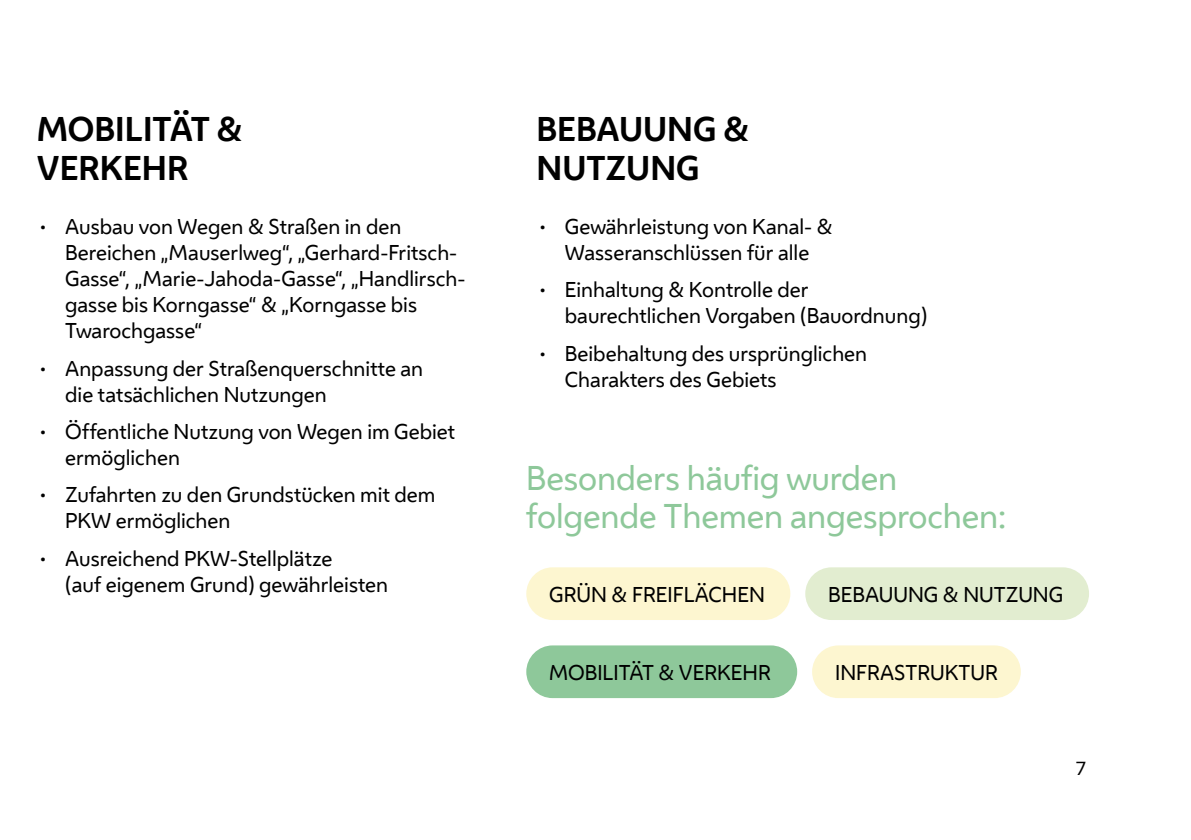
<style>
.page{position:relative;width:1191px;height:840px;background:#fff}
.page>*{position:absolute;margin:0;border:0;box-sizing:border-box;transform-origin:0 0}
.t1{font:32px/38.4px "Wiener Melange";letter-spacing:-.005em;color:#8ec89a}
.t2{font:700 32px/38.4px "Wiener Melange";color:#000}
.t3{font:20px/26px "Wiener Melange";color:#000}
.t4{font:18px "Wiener Melange";color:#000}
</style>
<div class="page">
<div style="left:526px;top:567px;width:264px;height:52px;background:#fdf6d0;border-radius:26px"></div>
<div style="left:805px;top:567px;width:284px;height:52px;background:#e2edd0;border-radius:26px"></div>
<div style="left:526px;top:645px;width:271px;height:52px;background:#8ec89a;border-radius:26px"></div>
<div style="left:812px;top:645px;width:208px;height:52px;background:#fdf6d0;border-radius:26px"></div>
<h1 class="t2" style="left:37px;top:111px;width:207px">MOBILITÄT &amp;<br>VERKEHR</h1>
<p class="t3" style="left:65px;top:214px;width:402px;text-indent:-28px">• Ausbau von Wegen &amp; Straßen in den Bereichen „Mauserlweg“, „Gerhard-Fritsch-Gasse“, „Marie-Jahoda-Gasse“, „Handlirsch&shy;gasse bis Korngasse“ &amp; „Korngasse bis Twarochgasse“</p>
<p class="t3" style="left:65px;top:355px;width:359px;text-indent:-28px">• Anpassung der Straßenquerschnitte an die tatsächlichen Nutzungen</p>
<p class="t3" style="left:65px;top:418px;width:391px;text-indent:-28px">• Öffentliche Nutzung von Wegen im Gebiet ermöglichen</p>
<p class="t3" style="left:65px;top:482px;width:372px;text-indent:-28px">• Zufahrten zu den Grundstücken mit dem<br>PKW ermöglichen</p>
<p class="t3" style="left:65px;top:545px;width:324px;text-indent:-28px">• Ausreichend PKW-Stellplätze<br>(auf eigenem Grund) gewährleisten</p>
<h1 class="t2" style="left:536px;top:111px;width:214px">BEBAUUNG &amp;<br>NUTZUNG</h1>
<p class="t3" style="left:536px;top:214px;width:298px;text-align:center">• Gewährleistung von Kanal- &amp;<br>Wasseranschlüssen für alle</p>
<p class="t3" style="left:565px;top:277px;width:364px;text-indent:-28px">• Einhaltung &amp; Kontrolle der baurechtlichen Vorgaben (Bauordnung)</p>
<p class="t3" style="left:565px;top:340px;width:304px;text-indent:-28px">• Beibehaltung des ursprünglichen<br>Charakters des Gebiets</p>
<h1 class="t1" style="left:526px;top:459px;width:481px">Besonders häufig wurden folgende Themen angesprochen:</h1>
<p class="t3" style="left:549px;top:581px;width:217px">GRÜN &amp; FREIFLÄCHEN</p>
<p class="t3" style="left:828px;top:581px;width:237px">BEBAUUNG &amp; NUTZUNG</p>
<p class="t3" style="left:549px;top:659px;width:223px">MOBILITÄT &amp; VERKEHR</p>
<p class="t3" style="left:835px;top:659px;width:164px">INFRASTRUKTUR</p>
<p class="t4" style="left:1075px;top:756px;width:12px">7</p>
</div>
